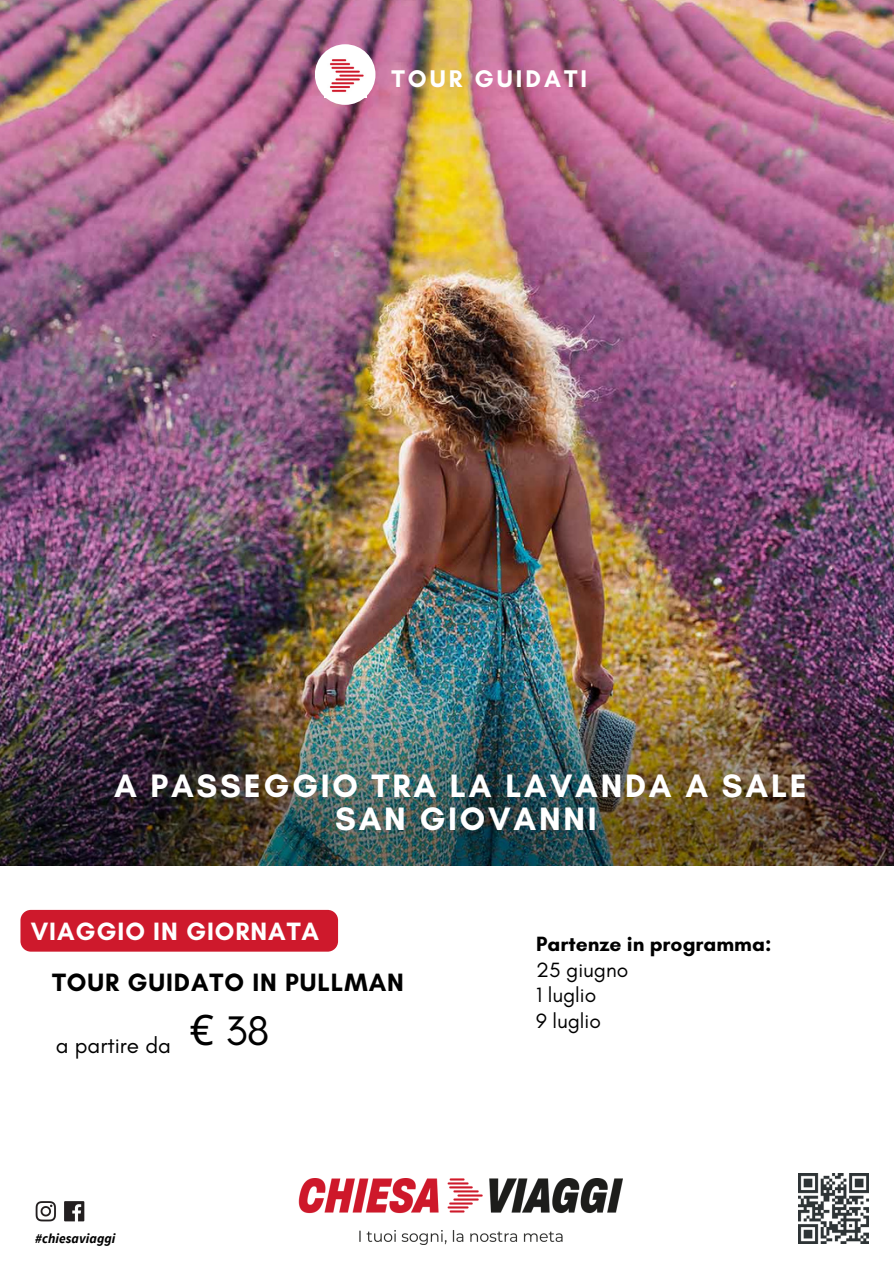
<style>
.page{position:relative;width:894px;height:1264px;background:#fff}
.page>*{position:absolute;margin:0;border:0;box-sizing:border-box;transform-origin:0 0}
.t1{font:700 33px/32.7px "Glacial Indifference";letter-spacing:.085em;color:#fff;text-align:center}
.t2{font:700 25.5px "Glacial Indifference";letter-spacing:.035em;color:#000}
.t3{font:700 25.5px "Glacial Indifference";letter-spacing:.035em;color:#fff}
.t4{font:700 24.6px "Glacial Indifference";letter-spacing:.125em;color:#fff}
.t5{font:22.5px "Glacial Indifference";color:#000}
.t6{font:21px/26px "Glacial Indifference";color:#000}
.t7{font:700 21px "Glacial Indifference";color:#000}
.t8{font:italic 700 13.5px "Source Sans Pro";letter-spacing:.005em;color:#000}
</style>
<div class="page">
<img style="left:0;top:0;width:893px;height:361px">
<img style="left:0;top:361px;width:893px;height:504px">
<div style="left:315px;top:44px;width:60px;height:61px;background:#fff;border-radius:50%"></div>
<img style="left:330px;top:59px;width:37px;height:38px">
<img style="left:298px;top:1178px;width:324px;height:65px">
<img style="left:798px;top:1173px;width:69px;height:70px">
<img style="left:35px;top:1201px;width:50px;height:21px">
<div style="left:20px;top:909px;width:318px;height:42px;background:#ce192c;border-radius:10px"></div>
<p class="t4" style="left:391px;top:63px;width:197px">TOUR GUIDATI</p>
<p class="t1" style="left:114px;top:769px;width:694px">A PASSEGGIO TRA LA LAVANDA A SALE<br>SAN GIOVANNI</p>
<p class="t3" style="left:31px;top:915px;width:290px">VIAGGIO IN GIORNATA</p>
<p class="t2" style="left:52px;top:966px;width:353px">TOUR GUIDATO IN PULLMAN</p>
<p class="t5" style="left:56px;top:1031px;width:215px">a partire da <sup>€</sup> <sup>38</sup></p>
<p class="t8" style="left:35px;top:1229px;width:82px">#chiesaviaggi</p>
<p class="t7" style="left:536px;top:930px;width:237px">Partenze in programma:</p>
<p class="t6" style="left:536px;top:956px;width:94px">25 giugno<br>1 luglio<br>9 luglio</p>
</div>
